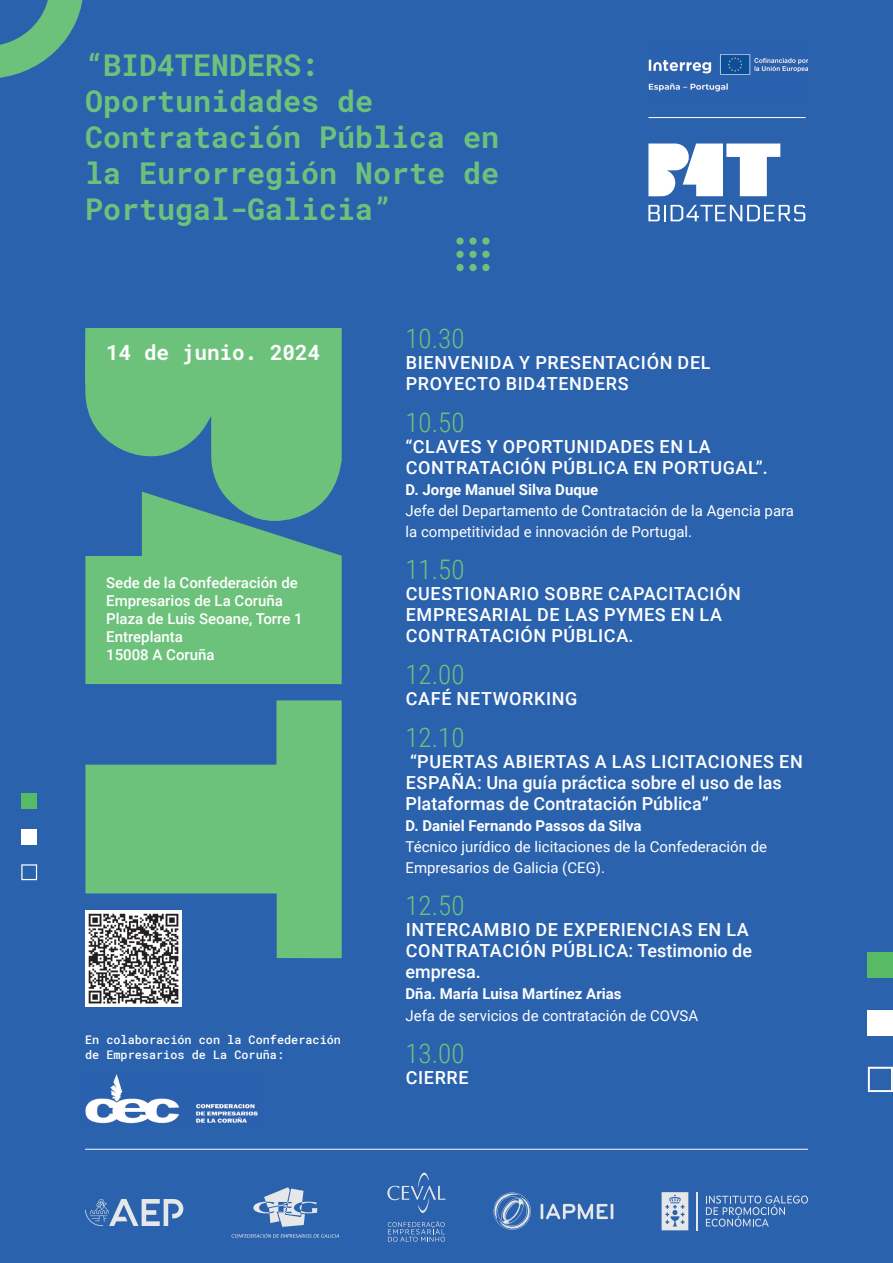
<style>
.page{position:relative;width:893px;height:1263px;background:#2b62ae}
.page>*{position:absolute;margin:0;border:0;box-sizing:border-box;transform-origin:0 0}
.t1{font:700 30px/36px "Roboto Mono";color:#6dc27b}
.t2{font:300 27px "Roboto Condensed";color:#6dc27b}
.t3{font:700 21px "Roboto Mono";color:#fff}
.t4{font:500 18px/21px "Roboto";letter-spacing:.035em;color:#fff}
.t5{font:500 18px/21px "Roboto";color:#fff}
.t6{font:15px/21px "Roboto";color:#fff}
.t7{font:500 15px/18px "Roboto";color:#fff}
.t8{font:700 15px "Roboto";color:#fff}
.t9{font:500 11.85px/14.2px "Roboto Mono";color:#fff}
</style>
<div class="page">
<svg style="left:85px;top:700px;width:257px;height:258px;fill:#6dc27b"></svg>
<svg style="left:85px;top:525px;width:257px;height:159px;background:#67ba7f"></svg>
<svg style="left:85px;top:328px;width:257px;height:197px;fill:#6dc27b"></svg>
<svg style="left:0;top:0;width:83px;height:78px"></svg>
<div style="left:868px;top:1010px;width:25px;height:25px;background:#fff"></div>
<svg style="left:868px;top:1067px;width:25px;height:25px"></svg>
<div style="left:868px;top:952px;width:25px;height:26px;background:#57bb65"></div>
<div style="left:21px;top:829px;width:16px;height:16px;background:#fff"></div>
<svg style="left:21px;top:864px;width:16px;height:16px"></svg>
<div style="left:21px;top:793px;width:16px;height:16px;background:#57bb65"></div>
<img style="left:648px;top:54px;width:160px;height:38px">
<hr style="left:648px;top:117px;width:158px;height:1px;background:#fff">
<svg style="left:648px;top:205px;width:157px;height:16px"></svg>
<svg style="left:648px;top:144px;width:132px;height:52px"></svg>
<div style="left:469px;top:237px;width:8px;height:8px;background:#6dc27b;border-radius:50%"></div>
<div style="left:482px;top:237px;width:8px;height:8px;background:#6dc27b;border-radius:50%"></div>
<div style="left:456px;top:251px;width:8px;height:7px;background:#6dc27b;border-radius:50%"></div>
<div style="left:469px;top:251px;width:8px;height:7px;background:#6dc27b;border-radius:50%"></div>
<div style="left:482px;top:251px;width:8px;height:7px;background:#6dc27b;border-radius:50%"></div>
<div style="left:456px;top:264px;width:8px;height:7px;background:#6dc27b;border-radius:50%"></div>
<div style="left:469px;top:264px;width:8px;height:7px;background:#6dc27b;border-radius:50%"></div>
<div style="left:482px;top:264px;width:8px;height:7px;background:#6dc27b;border-radius:50%"></div>
<div style="left:456px;top:237px;width:8px;height:8px;background:#6dc27b;border-radius:50%"></div>
<svg style="left:387px;top:1172px;width:58px;height:41px"></svg>
<svg style="left:388px;top:1221px;width:57px;height:21px"></svg>
<svg style="left:85px;top:1199px;width:98px;height:27px"></svg>
<svg style="left:541px;top:1204px;width:72px;height:15px"></svg>
<svg style="left:494px;top:1192px;width:37px;height:38px"></svg>
<svg style="left:662px;top:1192px;width:26px;height:38px"></svg>
<svg style="left:706px;top:1195px;width:102px;height:32px"></svg>
<hr style="left:696px;top:1192px;width:1px;height:38px;background:#e6e7e9">
<svg style="left:253px;top:1187px;width:64px;height:40px"></svg>
<svg style="left:232px;top:1233px;width:107px;height:5px"></svg>
<hr style="left:85px;top:1149px;width:723px;height:1px;background:#fff">
<img style="left:85px;top:911px;width:96px;height:96px">
<img style="left:85px;top:1074px;width:173px;height:50px">
<h1 class="t1" style="left:85px;top:46px;width:416px">“BID4TENDERS:<br>Oportunidades de<br>Contratación Pública en la Eurorregión Norte de<br>Portugal-Galicia”</h1>
<p class="t3" style="left:106px;top:338px;width:216px">14 de junio. 2024</p>
<p class="t7" style="left:106px;top:573px;width:198px">Sede de la Confederación de<br>Empresarios de La Coruña<br>Plaza de Luis Seoane, Torre 1<br>Entreplanta<br>15008 A Coruña</p>
<p class="t9" style="left:85px;top:1033px;width:257px">En colaboración con la Confederación de Empresarios de La Coruña:</p>
<h2 class="t2" style="left:405px;top:320px;width:60px">10.30</h2>
<p class="t4" style="left:406px;top:352px;width:306px">BIENVENIDA Y PRESENTACIÓN DEL<br>PROYECTO BID4TENDERS</p>
<h2 class="t2" style="left:405px;top:404px;width:60px">10.50</h2>
<p class="t4" style="left:405px;top:436px;width:364px">“CLAVES Y OPORTUNIDADES EN LA<br>CONTRATACIÓN PÚBLICA EN PORTUGAL”.</p>
<p class="t8" style="left:405px;top:479px;width:194px">D. Jorge Manuel Silva Duque</p>
<p class="t6" style="left:405px;top:500px;width:390px">Jefe del Departamento de Contratación de la Agencia para la competitividad e innovación de Portugal.</p>
<h2 class="t2" style="left:405px;top:551px;width:60px">11.50</h2>
<p class="t4" style="left:406px;top:583px;width:337px">CUESTIONARIO SOBRE CAPACITACIÓN<br>EMPRESARIAL DE LAS PYMES EN LA<br>CONTRATACIÓN PÚBLICA.</p>
<h2 class="t2" style="left:405px;top:656px;width:60px">12.00</h2>
<p class="t4" style="left:406px;top:688px;width:173px">CAFÉ NETWORKING</p>
<h2 class="t2" style="left:405px;top:719px;width:60px">12.10</h2>
<p class="t5" style="left:405px;top:751px;width:399px">“PUERTAS ABIERTAS A LAS LICITACIONES EN<br>ESPAÑA: Una guía práctica sobre el uso de las<br>Plataformas de Contratación Pública”</p>
<p class="t8" style="left:405px;top:815px;width:237px">D. Daniel Fernando Passos da Silva</p>
<p class="t6" style="left:405px;top:836px;width:363px">Técnico jurídico de licitaciones de la Confederación de<br>Empresarios de Galicia (CEG).</p>
<h2 class="t2" style="left:405px;top:887px;width:60px">12.50</h2>
<p class="t4" style="left:405px;top:919px;width:348px">INTERCAMBIO DE EXPERIENCIAS EN LA<br>CONTRATACIÓN PÚBLICA: Testimonio de empresa.</p>
<p class="t8" style="left:405px;top:983px;width:218px">Dña. María Luisa Martínez Arias</p>
<p class="t6" style="left:405px;top:1004px;width:294px">Jefa de servicios de contratación de COVSA</p>
<h2 class="t2" style="left:405px;top:1034px;width:60px">13.00</h2>
<p class="t4" style="left:406px;top:1066px;width:64px">CIERRE</p>
</div>
